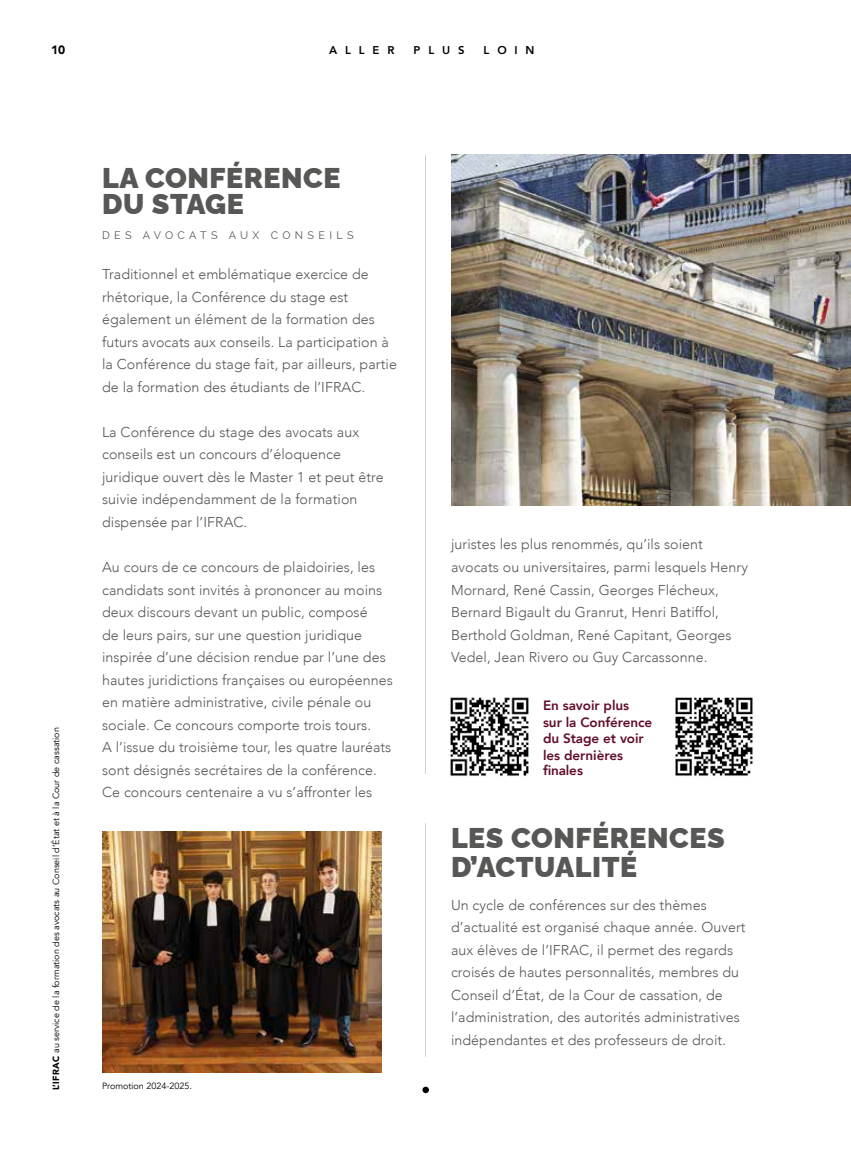
<style>
.page{position:relative;width:851px;height:1149px;background:#fff}
.page>*{position:absolute;margin:0;border:0;box-sizing:border-box;transform-origin:0 0}
.t1{font:100 28.5px/26.5px "Raleway";letter-spacing:.02em;color:#575756}
.t2{font:300 14.25px/22.5px "Avenir";letter-spacing:.005em;color:#575756}
.t3{font:800 13.5px/16.5px "Avenir";letter-spacing:-.005em;color:#620d2a}
.t4{font:900 12px "Avenir";color:#000}
.t5{font:800 11.25px "Avenir";letter-spacing:.7em;color:#000}
.t6{font:10.8px "Raleway";letter-spacing:.395em;color:#575756}
.t7{font:9px "Avenir";color:#000}
.s1{font-weight:900}
</style>
<div class="page">
<img style="left:451px;top:154px;width:399px;height:351px">
<div style="left:422px;top:1086px;width:7px;height:6px;background:#000;border-radius:50%"></div>
<img style="left:102px;top:831px;width:280px;height:240px">
<img style="left:675px;top:697px;width:78px;height:79px">
<img style="left:450px;top:697px;width:79px;height:79px">
<p class="t4" style="left:51px;top:40px;width:16px">10</p>
<p class="t5" style="left:329px;top:41px;width:67px">ALLER</p>
<p class="t5" style="left:413px;top:41px;width:52px">PLUS</p>
<p class="t5" style="left:483px;top:41px;width:52px">LOIN</p>
<p class="t7" style="left:51px;top:1089px;width:364px;rotate:-90deg"><span class="s1">L’IFRAC</span> au service de la formation des avocats au Conseil d’État et à la Cour de cassation</p>
<h1 class="t1" style="left:102px;top:161px;width:240px">LA CONFÉRENCE<br>DU STAGE</h1>
<p class="t6" style="left:102px;top:228px;width:253px">DES AVOCATS AUX CONSEILS</p>
<p class="t2" style="left:102px;top:263px;width:296px">Traditionnel et emblématique exercice de rhétorique, la Conférence du stage est également un élément de la formation des futurs avocats aux conseils. La participation à la Conférence du stage fait, par ailleurs, partie de la formation des étudiants de l’IFRAC.</p>
<p class="t2" style="left:102px;top:420px;width:283px">La Conférence du stage des avocats aux conseils est un concours d’éloquence juridique ouvert dès le Master 1 et peut être suivie indépendamment de la formation dispensée par l’IFRAC.</p>
<p class="t2" style="left:102px;top:555px;width:292px">Au cours de ce concours de plaidoiries, les candidats sont invités à prononcer au moins deux discours devant un public, composé<br>de leurs pairs, sur une question juridique inspirée d’une décision rendue par l’une des hautes juridictions françaises ou européennes en matière administrative, civile pénale ou sociale. Ce concours comporte trois tours.<br>A l’issue du troisième tour, les quatre lauréats sont désignés secrétaires de la conférence.<br>Ce concours centenaire a vu s’affronter les</p>
<p class="t7" style="left:102px;top:1079px;width:91px">Promotion 2024-2025.</p>
<p class="t2" style="left:451px;top:533px;width:298px">juristes les plus renommés, qu’ils soient avocats ou universitaires, parmi lesquels Henry Mornard, René Cassin, Georges Flécheux, Bernard Bigault du Granrut, Henri Batiffol, Berthold Goldman, René Capitant, Georges Vedel, Jean Rivero ou Guy Carcassonne.</p>
<p class="t3" style="left:543px;top:697px;width:111px">En savoir plus<br>sur la Conférence du Stage et voir les dernières</p>
<p class="t3" style="left:543px;top:761px;width:41px">finales</p>
<h1 class="t1" style="left:451px;top:820px;width:275px;line-height:28.5px">LES CONFÉRENCES<br>D’ACTUALITÉ</h1>
<p class="t2" style="left:451px;top:893px;width:296px">Un cycle de conférences sur des thèmes d’actualité est organisé chaque année. Ouvert aux élèves de l’IFRAC, il permet des regards croisés de hautes personnalités, membres du Conseil d’État, de la Cour de cassation, de l’administration, des autorités administratives indépendantes et des professeurs de droit.</p>
</div>
